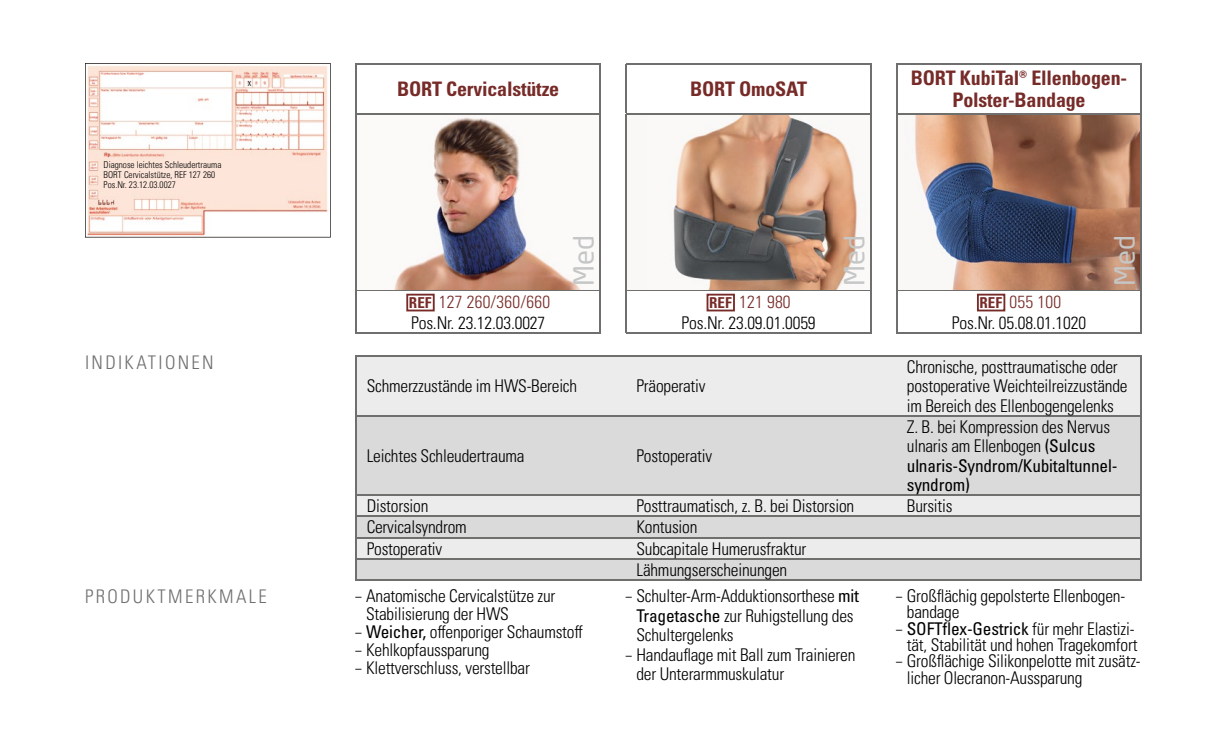
<style>
.page{position:relative;width:1205px;height:745px;background:#fff}
.page>*{position:absolute;margin:0;border:0;box-sizing:border-box;transform-origin:0 0}
.t1{font:27.5px "Neo Tech Std";color:#c5c6c6}
.t2{font:700 condensed 20px/22.5px "Univers LT Pro";letter-spacing:-.01em;color:#772b28;text-align:center}
.t3{font:300 condensed 18.75px "Univers LT Pro";letter-spacing:.125em;color:#6f6f6e}
.t4{font:300 condensed 17.5px/19.2px "Univers LT Pro";letter-spacing:-.01em;color:#000}
.t5{font:300 condensed 17.5px/19.2px "Univers LT Pro";letter-spacing:-.01em;color:#000;scale:.7 1}
.t6{font:300 condensed 10px "Univers LT Pro";color:#000;scale:.91 1}
.t7{font:300 condensed 9.5px/10px "Univers LT Pro";color:#000}
.s1{font-weight:700;font-size:15px;color:#772b28}
.s2{color:#772b28}
.s3{font-weight:400}
</style>
<div class="page">
<img style="left:627px;top:114px;width:243px;height:176px">
<img style="left:357px;top:114px;width:243px;height:176px">
<img style="left:897px;top:114px;width:243px;height:176px">
<svg style="left:85px;top:63px;width:246px;height:174px"></svg>
<hr style="left:355px;top:64px;width:2px;height:49px;background:#6f6f6e">
<hr style="left:355px;top:114px;width:2px;height:177px;background:#6f6f6e">
<hr style="left:600px;top:64px;width:1px;height:49px;background:#6f6f6e">
<hr style="left:600px;top:114px;width:1px;height:177px;background:#6f6f6e">
<hr style="left:355px;top:291px;width:2px;height:21px;background:#6f6f6e">
<hr style="left:357px;top:290px;width:243px;height:1px;background:#6f6f6e">
<hr style="left:355px;top:63px;width:246px;height:1px;background:#6f6f6e">
<hr style="left:355px;top:113px;width:246px;height:1px;background:#6f6f6e">
<hr style="left:355px;top:312px;width:2px;height:20px;background:#6f6f6e">
<svg style="left:600px;top:291px;width:1px;height:41px"></svg>
<hr style="left:355px;top:332px;width:246px;height:2px;background:#6f6f6e">
<svg style="left:406px;top:293px;width:29px;height:18px"></svg>
<hr style="left:626px;top:64px;width:1px;height:49px;background:#6f6f6e">
<hr style="left:626px;top:114px;width:1px;height:177px;background:#6f6f6e">
<hr style="left:870px;top:64px;width:1px;height:49px;background:#6f6f6e">
<hr style="left:870px;top:114px;width:1px;height:177px;background:#6f6f6e">
<hr style="left:627px;top:290px;width:243px;height:1px;background:#6f6f6e">
<hr style="left:626px;top:63px;width:245px;height:1px;background:#6f6f6e">
<hr style="left:626px;top:113px;width:245px;height:1px;background:#6f6f6e">
<svg style="left:626px;top:291px;width:1px;height:41px"></svg>
<svg style="left:870px;top:291px;width:1px;height:41px"></svg>
<hr style="left:626px;top:332px;width:245px;height:2px;background:#6f6f6e">
<svg style="left:706px;top:293px;width:29px;height:18px"></svg>
<hr style="left:896px;top:64px;width:1px;height:49px;background:#6f6f6e">
<hr style="left:896px;top:114px;width:1px;height:177px;background:#6f6f6e">
<hr style="left:1140px;top:64px;width:2px;height:49px;background:#6f6f6e">
<hr style="left:1140px;top:114px;width:2px;height:177px;background:#6f6f6e">
<hr style="left:1140px;top:291px;width:2px;height:21px;background:#6f6f6e">
<hr style="left:897px;top:290px;width:243px;height:1px;background:#6f6f6e">
<hr style="left:896px;top:63px;width:246px;height:1px;background:#6f6f6e">
<hr style="left:896px;top:113px;width:246px;height:1px;background:#6f6f6e">
<svg style="left:896px;top:291px;width:1px;height:41px"></svg>
<hr style="left:1140px;top:312px;width:2px;height:20px;background:#6f6f6e">
<hr style="left:896px;top:332px;width:246px;height:2px;background:#6f6f6e">
<svg style="left:977px;top:293px;width:28px;height:18px"></svg>
<div style="left:357px;top:356px;width:783px;height:59px;background:#ececed"></div>
<svg style="left:357px;top:416px;width:783px;height:163px;background:#dadadb"></svg>
<hr style="left:355px;top:355px;width:271px;height:1px;background:#6f6f6e">
<hr style="left:355px;top:356px;width:2px;height:59px;background:#6f6f6e">
<hr style="left:626px;top:355px;width:270px;height:1px;background:#6f6f6e">
<hr style="left:896px;top:355px;width:246px;height:1px;background:#6f6f6e">
<hr style="left:1140px;top:356px;width:2px;height:59px;background:#6f6f6e">
<hr style="left:355px;top:415px;width:271px;height:1px;background:#6f6f6e">
<hr style="left:355px;top:416px;width:2px;height:78px;background:#6f6f6e">
<hr style="left:626px;top:415px;width:270px;height:1px;background:#6f6f6e">
<hr style="left:896px;top:415px;width:246px;height:1px;background:#6f6f6e">
<hr style="left:1140px;top:416px;width:2px;height:78px;background:#6f6f6e">
<hr style="left:355px;top:494px;width:271px;height:1px;background:#6f6f6e">
<hr style="left:355px;top:495px;width:2px;height:20px;background:#6f6f6e">
<hr style="left:626px;top:494px;width:270px;height:1px;background:#6f6f6e">
<hr style="left:896px;top:494px;width:246px;height:1px;background:#6f6f6e">
<hr style="left:1140px;top:495px;width:2px;height:20px;background:#6f6f6e">
<hr style="left:355px;top:515px;width:271px;height:1px;background:#6f6f6e">
<hr style="left:355px;top:516px;width:2px;height:20px;background:#6f6f6e">
<hr style="left:626px;top:515px;width:270px;height:1px;background:#6f6f6e">
<hr style="left:896px;top:515px;width:246px;height:1px;background:#6f6f6e">
<hr style="left:1140px;top:516px;width:2px;height:20px;background:#6f6f6e">
<hr style="left:355px;top:536px;width:271px;height:2px;background:#6f6f6e">
<svg style="left:355px;top:538px;width:2px;height:19px"></svg>
<hr style="left:626px;top:536px;width:270px;height:2px;background:#6f6f6e">
<hr style="left:896px;top:536px;width:246px;height:2px;background:#6f6f6e">
<svg style="left:1140px;top:538px;width:2px;height:19px"></svg>
<hr style="left:355px;top:557px;width:271px;height:2px;background:#6f6f6e">
<hr style="left:355px;top:559px;width:2px;height:20px;background:#6f6f6e">
<hr style="left:626px;top:557px;width:270px;height:2px;background:#6f6f6e">
<hr style="left:896px;top:557px;width:246px;height:2px;background:#6f6f6e">
<hr style="left:1140px;top:559px;width:2px;height:20px;background:#6f6f6e">
<hr style="left:355px;top:579px;width:271px;height:1px;background:#6f6f6e">
<hr style="left:626px;top:579px;width:270px;height:1px;background:#6f6f6e">
<hr style="left:896px;top:579px;width:246px;height:1px;background:#6f6f6e">
<p class="t6" style="left:248px;top:75px;width:5px">x</p>
<p class="t2" style="left:397px;top:77px;width:163px">BORT Cervicalstütze</p>
<p class="t2" style="left:690px;top:77px;width:118px">BORT OmoSAT</p>
<p class="t2" style="left:911px;top:66px;width:218px">BORT KubiTal® Ellenbogen-<br>Polster-Bandage</p>
<p class="t7" style="left:104px;top:159px;width:119px">Diagnose leichtes Schleudertrauma<br>BORT Cervicalstütze, REF 127 260<br>Pos.Nr. 23.12.03.0027</p>
<h1 class="t1" style="left:567px;top:286px;width:52px;rotate:-90deg">Med</h1>
<h1 class="t1" style="left:837px;top:286px;width:52px;rotate:-90deg">Med</h1>
<h1 class="t1" style="left:1108px;top:286px;width:52px;rotate:-90deg">Med</h1>
<p class="t4" style="left:409px;top:290px;width:143px;line-height:20.8px"><span class="s1">REF</span> <span class="s2">127 260/360/660<br></span>Pos.Nr. 23.12.03.0027</p>
<p class="t4" style="left:681px;top:290px;width:136px;line-height:20.8px;text-align:center"><span class="s1">REF</span> <span class="s2">121 980<br></span>Pos.Nr. 23.09.01.0059</p>
<p class="t4" style="left:952px;top:290px;width:136px;line-height:20.8px;text-align:center"><span class="s1">REF</span> <span class="s2">055 100<br></span>Pos.Nr. 05.08.01.1020</p>
<p class="t3" style="left:85px;top:349px;width:130px">INDIKATIONEN</p>
<p class="t4" style="left:367px;top:375px;width:212px">Schmerzzustände im HWS-Bereich</p>
<p class="t4" style="left:636px;top:375px;width:71px">Präoperativ</p>
<p class="t4" style="left:907px;top:356px;width:222px">Chronische, posttraumatische oder postoperative Weichteilreizzustände im Bereich des Ellenbogengelenks</p>
<p class="t4" style="left:367px;top:445px;width:159px">Leichtes Schleudertrauma</p>
<p class="t4" style="left:636px;top:445px;width:77px">Postoperativ</p>
<p class="t4" style="left:907px;top:415px;width:212px">Z. B. bei Kompression des Nervus ulnaris am Ellenbogen <span class="s3">(Sulcus ulnaris-Syndrom/Kubitaltunnel&shy;syndrom)</span></p>
<p class="t4" style="left:367px;top:495px;width:63px">Distorsion</p>
<p class="t4" style="left:636px;top:495px;width:219px">Posttraumatisch, z. B. bei Distorsion</p>
<p class="t4" style="left:907px;top:495px;width:47px">Bursitis</p>
<p class="t4" style="left:367px;top:516px;width:102px">Cervicalsyndrom</p>
<p class="t4" style="left:636px;top:516px;width:62px">Kontusion</p>
<p class="t4" style="left:367px;top:537px;width:77px">Postoperativ</p>
<p class="t4" style="left:636px;top:536px;width:171px;line-height:21.2px">Subcapitale Humerusfraktur<br>Lähmungserscheinungen</p>
<p class="t3" style="left:85px;top:583px;width:183px">PRODUKTMERKMALE</p>
<p class="t5" style="left:366px;top:586px;width:272px;line-height:18px;text-indent:-11px">– Anatomische Cervicalstütze zur<br>Stabilisierung der HWS</p>
<p class="t5" style="left:355px;top:621px;width:326px">– <span class="s3">Weicher,</span> offenporiger Schaumstoff</p>
<p class="t5" style="left:355px;top:639px;width:193px">– Kehlkopfaussparung</p>
<p class="t5" style="left:355px;top:657px;width:251px">– Klettverschluss, verstellbar</p>
<p class="t5" style="left:636px;top:585px;width:319px;text-indent:-11px">– Schulter-Arm-Adduktionsorthese <span class="s3">mit<br>Tragetasche</span> zur Ruhigstellung des<br>Schultergelenks</p>
<p class="t5" style="left:636px;top:643px;width:314px;text-indent:-11px">– Handauflage mit Ball zum Trainieren der Unterarmmuskulatur</p>
<p class="t5" style="left:907px;top:586px;width:313px;line-height:16.2px;text-indent:-11px">– Großflächig gepolsterte Ellenbogen&shy;bandage</p>
<p class="t5" style="left:896px;top:619px;width:346px;line-height:16.2px;text-align:right">– <span class="s3">SOFTflex-Gestrick</span> für mehr Elastizi&shy;tät, Stabilität und hohen Tragekomfort</p>
<p class="t5" style="left:907px;top:651px;width:335px;line-height:16.2px;text-indent:-11px">– Großflächige Silikonpelotte mit zusätz&shy;licher Olecranon-Aussparung</p>
</div>
